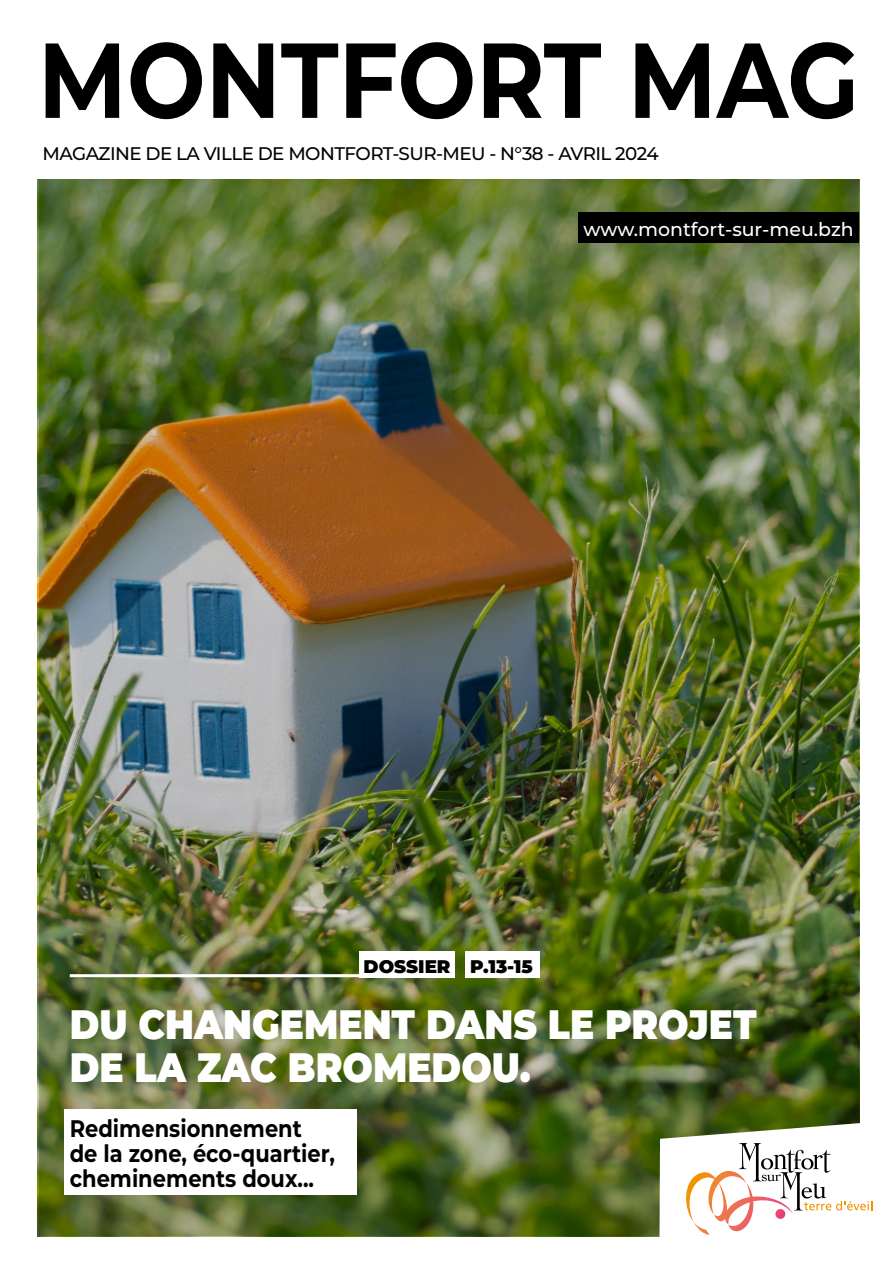
<style>
.page{position:relative;width:893px;height:1263px;background:#fff}
.page>*{position:absolute;margin:0;border:0;box-sizing:border-box;transform-origin:0 0}
.t1{font:700 106.2px "Montserrat";color:#000;scale:.88 1}
.t2{font:900 41.1px/43.2px "Montserrat";color:#fff;scale:.88 1}
.t3{font:700 24px/25.2px "Montserrat";color:#000;scale:.88 1}
.t4{font:500 18.9px "Montserrat";color:#fff}
.t5{font:500 18.3px "Montserrat";letter-spacing:-.03em;color:#000}
.t6{font:900 18.3px "Montserrat";color:#000}
</style>
<div class="page">
<img style="left:39px;top:179px;width:819px;height:1057px">
<div style="left:65px;top:1109px;width:292px;height:86px;background:#fff"></div>
<svg style="left:659px;top:1120px;width:214px;height:117px"></svg>
<div style="left:359px;top:951px;width:96px;height:26px;background:#fff"></div>
<hr style="left:70px;top:974px;width:294px;height:3px;background:#fff">
<div style="left:466px;top:951px;width:74px;height:26px;background:#fff"></div>
<div style="left:578px;top:212px;width:281px;height:31px;background:#000"></div>
<h1 class="t1" style="left:38px;top:4px;width:935px">MONTFORT MAG</h1>
<p class="t5" style="left:43px;top:140px;width:617px">MAGAZINE DE LA VILLE DE MONTFORT-SUR-MEU - N°38 - AVRIL 2024</p>
<p class="t4" style="left:584px;top:216px;width:272px">www.montfort-sur-meu.bzh</p>
<p class="t6" style="left:364px;top:953px;width:88px">DOSSIER</p>
<h2 class="t2" style="left:70px;top:1000px;width:782px">DU CHANGEMENT DANS LE PROJET<br>DE LA ZAC BROMEDOU.</h2>
<p class="t6" style="left:470px;top:953px;width:64px">P.13-15</p>
<p class="t3" style="left:70px;top:1114px;width:303px">Redimensionnement de la zone, éco-quartier, cheminements doux...</p>
</div>
